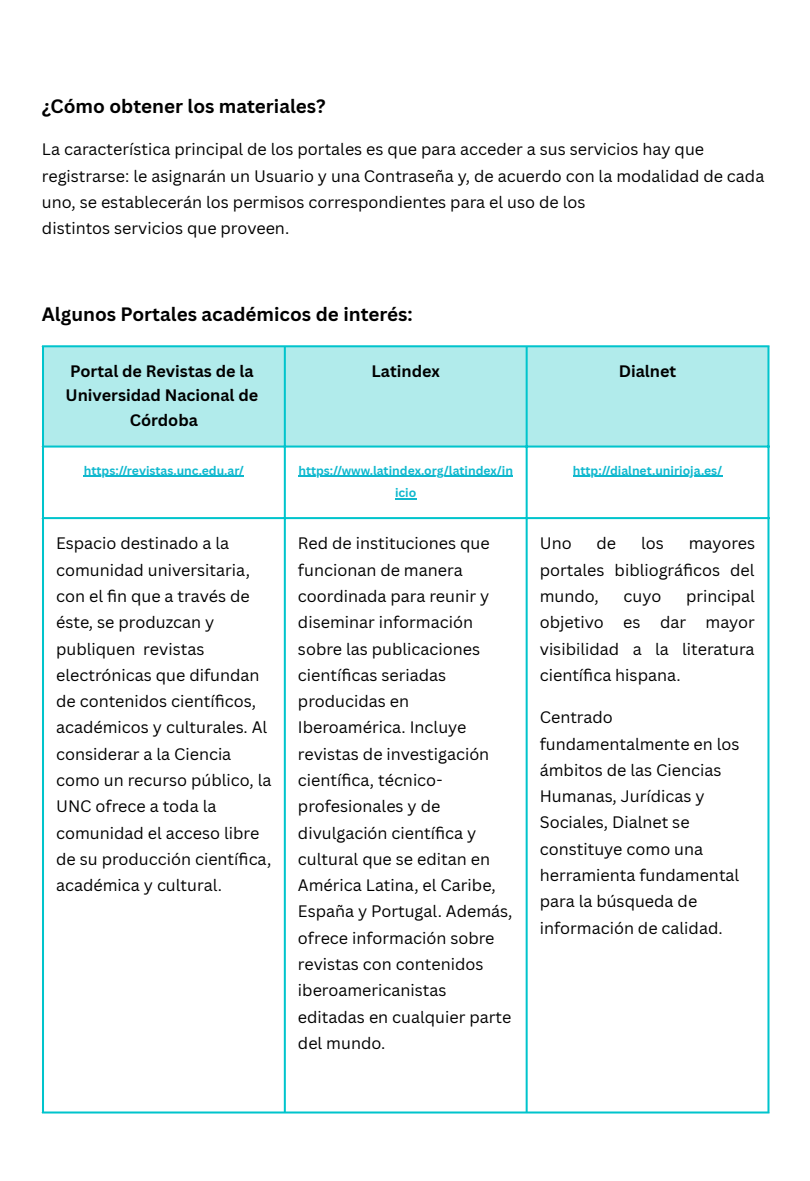
<style>
.page{position:relative;width:810px;height:1181px;background:#fff}
.page>*{position:absolute;margin:0;border:0;box-sizing:border-box;transform-origin:0 0}
.t1{font:700 18.9px "Canva Sans";color:#000}
.t2{font:16.2px/26.2px "Canva Sans";color:#000}
.t3{font:700 16.2px/24.8px "Canva Sans";color:#000;text-align:center}
.t4{font:700 12.15px/22.2px "Canva Sans";color:#0fb8ce;text-align:center}
</style>
<div class="page">
<div style="left:44px;top:347px;width:723px;height:98px;background:#b1ebeb"></div>
<hr style="left:84px;top:476px;width:160px;height:1px;background:#0fb8ce">
<hr style="left:298px;top:476px;width:215px;height:1px;background:#0fb8ce">
<svg style="left:395px;top:498px;width:21px;height:1px"></svg>
<hr style="left:573px;top:476px;width:149px;height:1px;background:#0fb8ce">
<hr style="left:42px;top:347px;width:2px;height:764px;background:#00c4cc">
<hr style="left:284px;top:347px;width:2px;height:764px;background:#00c4cc">
<hr style="left:526px;top:347px;width:2px;height:764px;background:#00c4cc">
<hr style="left:767px;top:347px;width:2px;height:764px;background:#00c4cc">
<hr style="left:42px;top:345px;width:727px;height:2px;background:#00c4cc">
<hr style="left:42px;top:445px;width:727px;height:2px;background:#00c4cc">
<hr style="left:42px;top:517px;width:727px;height:2px;background:#00c4cc">
<hr style="left:42px;top:1111px;width:727px;height:2px;background:#00c4cc">
<p class="t1" style="left:42px;top:93px;width:285px">¿Cómo obtener los materiales?</p>
<p class="t2" style="left:42px;top:136px;width:724px">La característica principal de los portales es que para acceder a sus servicios hay que registrarse: le asignarán un Usuario y una Contraseña y, de acuerdo con la modalidad de cada uno, se establecerán los permisos correspondientes para el uso de los<br>distintos servicios que proveen.</p>
<p class="t1" style="left:42px;top:301px;width:372px">Algunos Portales académicos de interés:</p>
<p class="t3" style="left:66px;top:358px;width:194px">Portal de Revistas de la<br>Universidad Nacional de<br>Córdoba</p>
<p class="t3" style="left:372px;top:358px;width:70px">Latindex</p>
<p class="t3" style="left:619px;top:358px;width:59px">Dialnet</p>
<p class="t4" style="left:84px;top:459px;width:162px">https://revistas.unc.edu.ar/</p>
<p class="t4" style="left:298px;top:459px;width:216px">https://www.latindex.org/latindex/in icio</p>
<p class="t4" style="left:573px;top:459px;width:151px">http://dialnet.unirioja.es/</p>
<p class="t2" style="left:56px;top:530px;width:217px">Espacio destinado a la comunidad universitaria, con el fi n que a través de éste, se produzcan y publiquen revistas electrónicas que difundan de contenidos científi cos, académicos y culturales. Al considerar a la Ciencia como un recurso público, la<br>UNC ofrece a toda la comunidad el acceso libre de su producción científica, académica y cultural.</p>
<p class="t2" style="left:298px;top:530px;width:216px">Red de instituciones que funcionan de manera coordinada para reunir y diseminar información sobre las publicaciones científi cas seriadas producidas en<br>Iberoamérica. Incluye revistas de investigación científi ca, técnico&shy;profesionales y de divulgación científi ca y cultural que se editan en<br>América Latina, el Caribe,<br>España y Portugal. Además, ofrece información sobre revistas con contenidos iberoamericanistas editadas en cualquier parte del mundo.</p>
<p class="t2" style="left:540px;top:530px;width:33px">Uno</p>
<p class="t2" style="left:597px;top:530px;width:21px">de</p>
<p class="t2" style="left:641px;top:530px;width:24px">los</p>
<p class="t2" style="left:540px;top:530px;width:217px;text-align:justify;text-indent:149px">mayores portales bibliográfi cos del mundo,</p>
<p class="t2" style="left:540px;top:582px;width:217px;text-align:justify;text-indent:146px">principal objetivo es dar mayor visibilidad a la literatura científi ca hispana.</p>
<p class="t2" style="left:540px;top:704px;width:201px">Centrado fundamentalmente en los ámbitos de las Ciencias<br>Humanas, Jurídicas y<br>Sociales, Dialnet se constituye como una herramienta fundamental para la búsqueda de información de calidad.</p>
<p class="t2" style="left:624px;top:582px;width:39px">cuyo</p>
</div>
